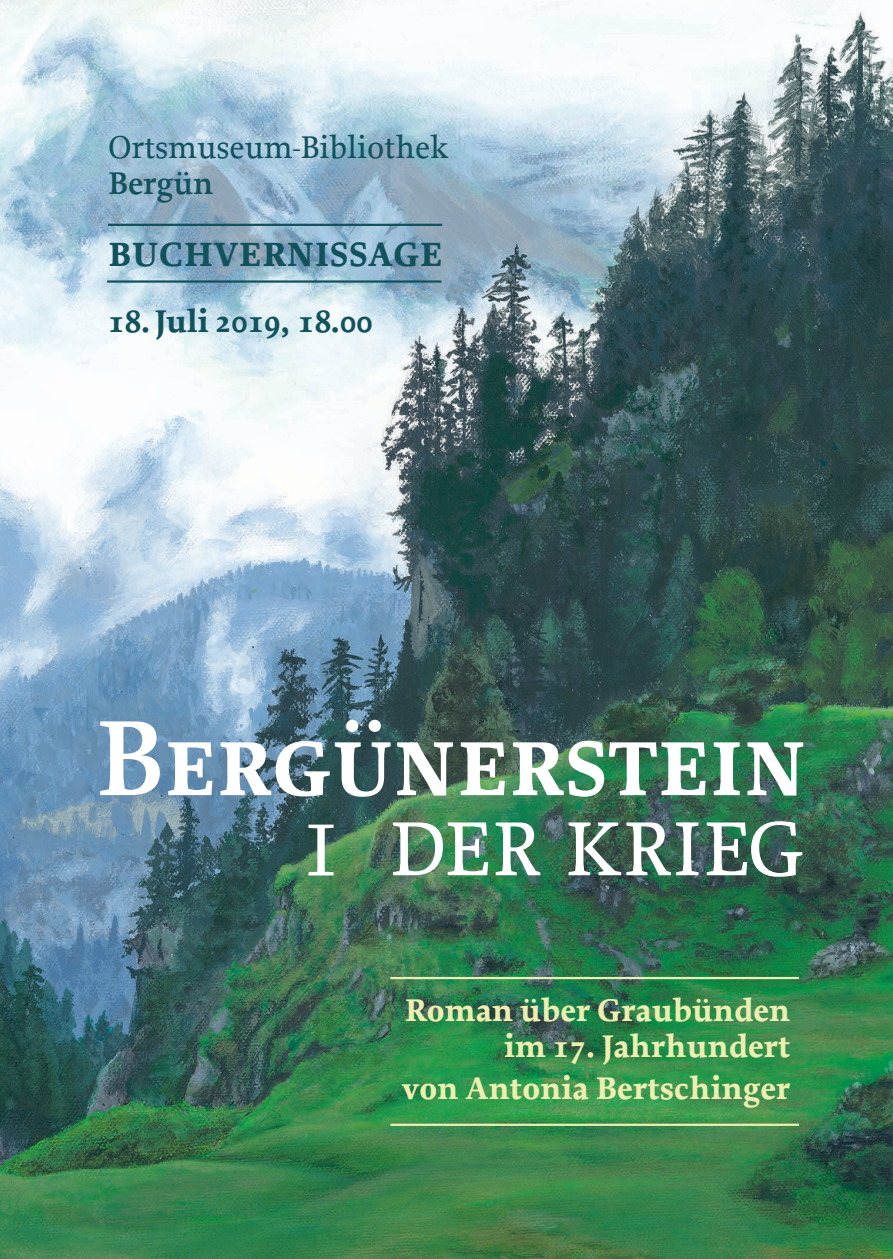
<style>
.page{position:relative;width:893px;height:1259px;background:#fff}
.page>*{position:absolute;margin:0;border:0;box-sizing:border-box;transform-origin:0 0}
.t1{font:112.8px "Proforma Semi Bold SC";color:#fff}
.t2{font:112.8px "Proforma Book SC";color:#fff}
.t3{font:49.5px "Proforma Semi Bold SC";letter-spacing:.005em;color:#12525d}
.t4{font:700 33px/36px "Proforma";letter-spacing:.005em;color:#ecefaf;text-align:right}
.t5{font:500 33px "Proforma";letter-spacing:-.005em;color:#12525d}
.t6{font:700 33px "Proforma";color:#12525d}
.t7{font:600 33px "Proforma";letter-spacing:-.005em;color:#12525d}
</style>
<div class="page">
<img style="left:0;top:0;width:893px;height:1259px">
<svg style="left:308px;top:824px;width:26px;height:51px"></svg>
<hr style="left:390px;top:977px;width:409px;height:2px;background:#ecefaf">
<hr style="left:390px;top:1123px;width:409px;height:3px;background:#ecefaf">
<hr style="left:108px;top:224px;width:334px;height:2px;background:#12525d">
<hr style="left:107px;top:280px;width:334px;height:3px;background:#12525d">
<p class="t5" style="left:108px;top:127px;width:342px">Ortsmuseum-Bibliothek</p>
<p class="t7" style="left:108px;top:163px;width:107px">Bergün</p>
<h2 class="t3" style="left:108px;top:218px;width:336px">buchvernissage</h2>
<p class="t6" style="left:108px;top:300px;width:266px">18. Juli 2019, 18.00</p>
<h1 class="t1" style="left:96px;top:687px;width:713px">Bergünerstein</h1>
<h1 class="t2" style="left:389px;top:769px;width:415px">der krieg</h1>
<p class="t4" style="left:405px;top:992px;width:387px">Roman über Graubünden im 17. Jahrhundert</p>
<p class="t4" style="left:402px;top:1070px;width:390px">von Antonia Bertschinger</p>
</div>
